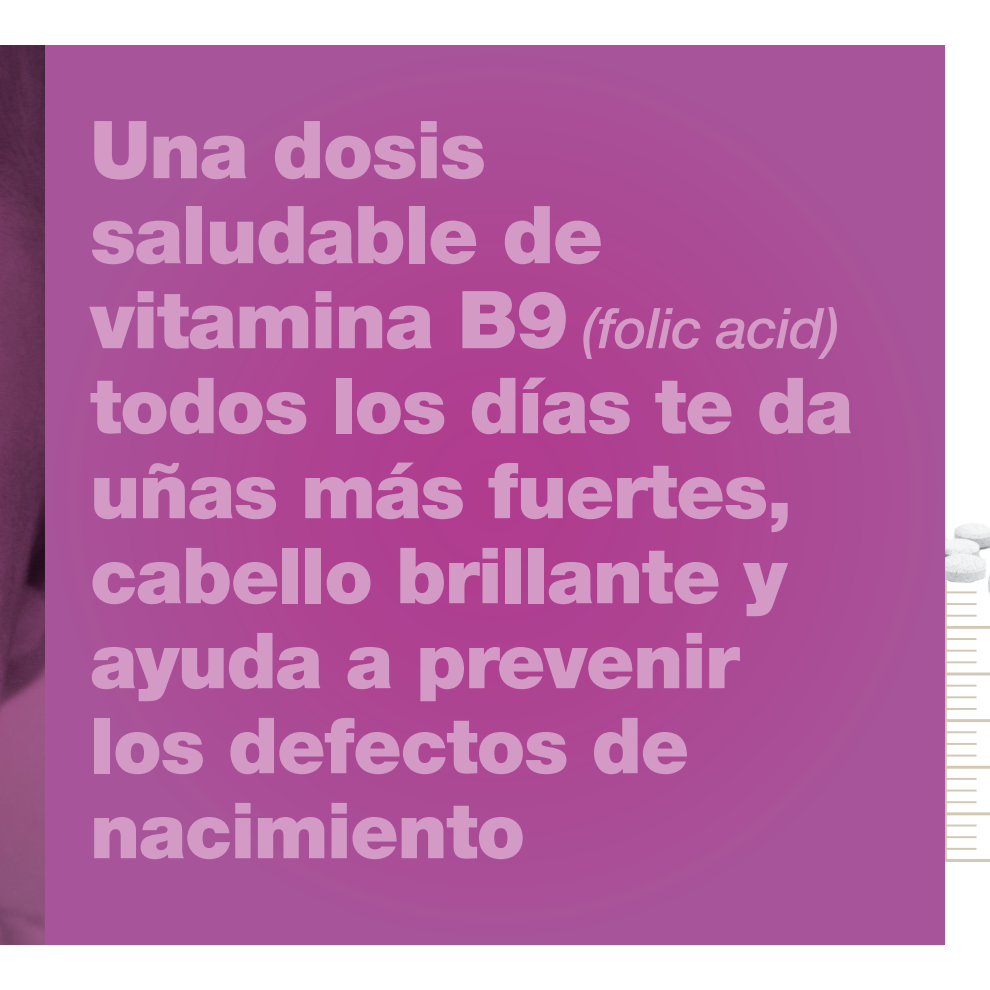
<style>
.page{position:relative;width:990px;height:990px;background:#fff}
.page>*{position:absolute;margin:0;border:0;box-sizing:border-box;transform-origin:0 0}
.t1{font:900 80px/85px "Helvetica Neue";letter-spacing:-.02em;color:#d29ac5}
.t2{font:900 77.5px/85px "Helvetica Neue";letter-spacing:-.02em;color:#d29ac5}
.t3{font:italic 500 56.25px "Helvetica Neue";letter-spacing:-.02em;color:#d29ac5}
.s1{font-weight:900;font-style:normal;font-size:80px}
</style>
<div class="page">
<img style="left:0;top:45px;width:45px;height:900px">
<hr style="left:944px;top:579px;width:3px;height:281px;background:#d2c8b3">
<hr style="left:944px;top:848px;width:33px;height:2px;background:#d2c8b3">
<hr style="left:944px;top:836px;width:33px;height:2px;background:#d2c8b3">
<hr style="left:944px;top:825px;width:33px;height:1px;background:#d2c8b3">
<hr style="left:944px;top:801px;width:33px;height:2px;background:#d2c8b3">
<hr style="left:944px;top:790px;width:33px;height:2px;background:#d2c8b3">
<hr style="left:944px;top:778px;width:33px;height:2px;background:#d2c8b3">
<hr style="left:944px;top:755px;width:33px;height:2px;background:#d2c8b3">
<hr style="left:944px;top:743px;width:33px;height:2px;background:#d2c8b3">
<hr style="left:944px;top:731px;width:33px;height:2px;background:#d2c8b3">
<hr style="left:944px;top:708px;width:33px;height:2px;background:#d2c8b3">
<hr style="left:944px;top:696px;width:33px;height:2px;background:#d2c8b3">
<hr style="left:944px;top:685px;width:33px;height:2px;background:#d2c8b3">
<hr style="left:944px;top:661px;width:33px;height:2px;background:#d2c8b3">
<hr style="left:944px;top:859px;width:46px;height:3px;background:#d2c8b3">
<hr style="left:944px;top:812px;width:46px;height:3px;background:#d2c8b3">
<hr style="left:944px;top:766px;width:46px;height:3px;background:#d2c8b3">
<hr style="left:944px;top:719px;width:46px;height:3px;background:#d2c8b3">
<hr style="left:944px;top:673px;width:46px;height:2px;background:#d2c8b3">
<img style="left:945px;top:523px;width:45px;height:138px">
<div style="left:45px;top:45px;width:900px;height:900px;background:linear-gradient(to right,#aa4c96,#aa4c96)"></div>
<p class="t1" style="left:90px;top:107px;width:515px">Una dosis saludable de</p>
<p class="t3" style="left:90px;top:295px;width:751px"><span class="s1">vitamina B9</span> (folic acid)</p>
<p class="t2" style="left:90px;top:363px;width:765px">todos los días te da uñas más fuertes, cabello brillante y ayuda a prevenir los defectos de nacimiento</p>
</div>
